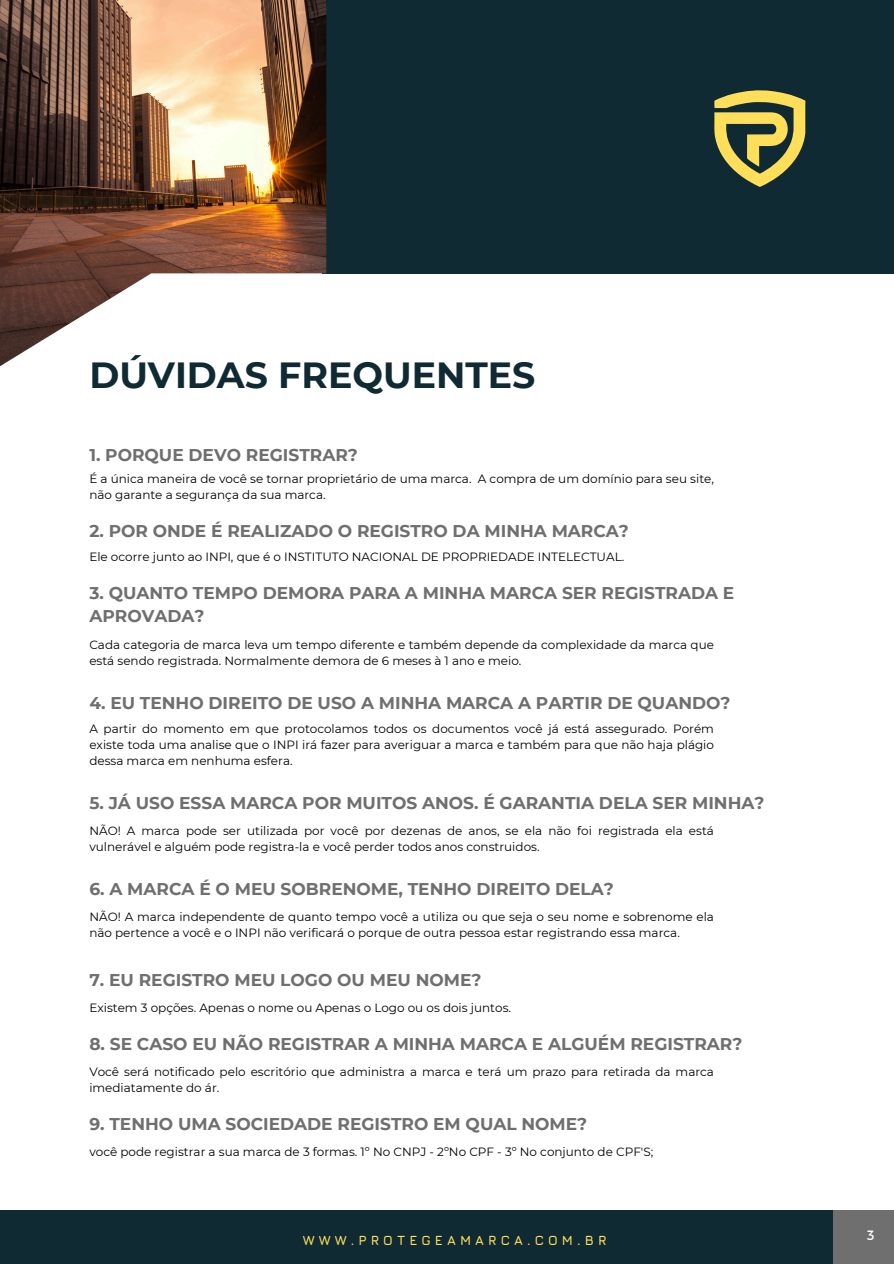
<style>
.page{position:relative;width:894px;height:1264px;background:#fff}
.page>*{position:absolute;margin:0;border:0;box-sizing:border-box;transform-origin:0 0}
.t1{font:700 36.3px "Montserrat";color:#0f2a32}
.t2{font:700 16.95px/23.4px "Montserrat";color:#6f6f6f}
.t3{font:13.5px "Montserrat";color:#fff}
.t4{font:700 13.2px "Jura";letter-spacing:.31em;color:#ffde59}
.t5{font:12px/16.2px "Montserrat";color:#000}
</style>
<div class="page">
<div style="left:322px;top:0;width:571px;height:273px;background:#0f2a32"></div>
<img style="left:0;top:0;width:326px;height:367px">
<div style="left:0;top:1209px;width:893px;height:54px;background:#0f2a32"></div>
<div style="left:833px;top:1209px;width:60px;height:54px;background:#6f6f6f"></div>
<svg style="left:714px;top:90px;width:91px;height:97px"></svg>
<h1 class="t1" style="left:89px;top:353px;width:447px">DÚVIDAS FREQUENTES</h1>
<p class="t2" style="left:89px;top:443px;width:270px">1. PORQUE DEVO REGISTRAR?</p>
<h2 class="t5" style="left:89px;top:471px;width:626px">É a única maneira de você se tornar proprietário de uma marca. A compra de um domínio para seu site, não garante a segurança da sua marca.</h2>
<h2 class="t2" style="left:89px;top:519px;width:541px">2. POR ONDE É REALIZADO O REGISTRO DA MINHA MARCA?</h2>
<p class="t5" style="left:89px;top:548px;width:536px">Ele ocorre junto ao INPI, que é o INSTITUTO NACIONAL DE PROPRIEDADE INTELECTUAL.</p>
<h2 class="t2" style="left:89px;top:581px;width:646px">3. QUANTO TEMPO DEMORA PARA A MINHA MARCA SER REGISTRADA E<br>APROVADA?</h2>
<p class="t5" style="left:89px;top:636px;width:626px">Cada categoria de marca leva um tempo diferente e também depende da complexidade da marca que está sendo registrada. Normalmente demora de 6 meses à 1 ano e meio.</p>
<h2 class="t2" style="left:89px;top:691px;width:642px">4. EU TENHO DIREITO DE USO A MINHA MARCA A PARTIR DE QUANDO?</h2>
<p class="t5" style="left:89px;top:720px;width:626px;text-align:justify">A partir do momento em que protocolamos todos os documentos você já está assegurado. Porém existe toda uma analise que o INPI irá fazer para averiguar a marca e também para que não haja plágio dessa marca em nenhuma esfera.</p>
<h2 class="t2" style="left:89px;top:791px;width:676px">5. JÁ USO ESSA MARCA POR MUITOS ANOS. É GARANTIA DELA SER MINHA?</h2>
<p class="t5" style="left:89px;top:822px;width:626px">NÃO! A marca pode ser utilizada por você por dezenas de anos, se ela não foi registrada ela está vulnerável e alguém pode registra-la e você perder todos anos construidos.</p>
<h2 class="t2" style="left:89px;top:877px;width:526px">6. A MARCA É O MEU SOBRENOME, TENHO DIREITO DELA?</h2>
<p class="t5" style="left:89px;top:908px;width:626px">NÃO! A marca independente de quanto tempo você a utiliza ou que seja o seu nome e sobrenome ela não pertence a você e o INPI não verificará o porque de outra pessoa estar registrando essa marca.</p>
<h2 class="t2" style="left:89px;top:967px;width:393px">7. EU REGISTRO MEU LOGO OU MEU NOME?</h2>
<p class="t5" style="left:89px;top:999px;width:423px">Existem 3 opções. Apenas o nome ou Apenas o Logo ou os dois juntos.</p>
<p class="t2" style="left:89px;top:1031px;width:654px">8. SE CASO EU NÃO REGISTRAR A MINHA MARCA E ALGUÉM REGISTRAR?</p>
<h2 class="t5" style="left:89px;top:1063px;width:626px">Você será notificado pelo escritório que administra a marca e terá um prazo para retirada da marca imediatamente do ár.</h2>
<p class="t2" style="left:89px;top:1112px;width:499px">9. TENHO UMA SOCIEDADE REGISTRO EM QUAL NOME?</p>
<h3 class="t5" style="left:89px;top:1143px;width:565px">você pode registrar a sua marca de 3 formas. 1º No CNPJ - 2ºNo CPF - 3º No conjunto de CPF'S;</h3>
<h2 class="t4" style="left:302px;top:1232px;width:305px">WWW.PROTEGEAMARCA.COM.BR</h2>
<p class="t3" style="left:866px;top:1225px;width:9px">3</p>
</div>
